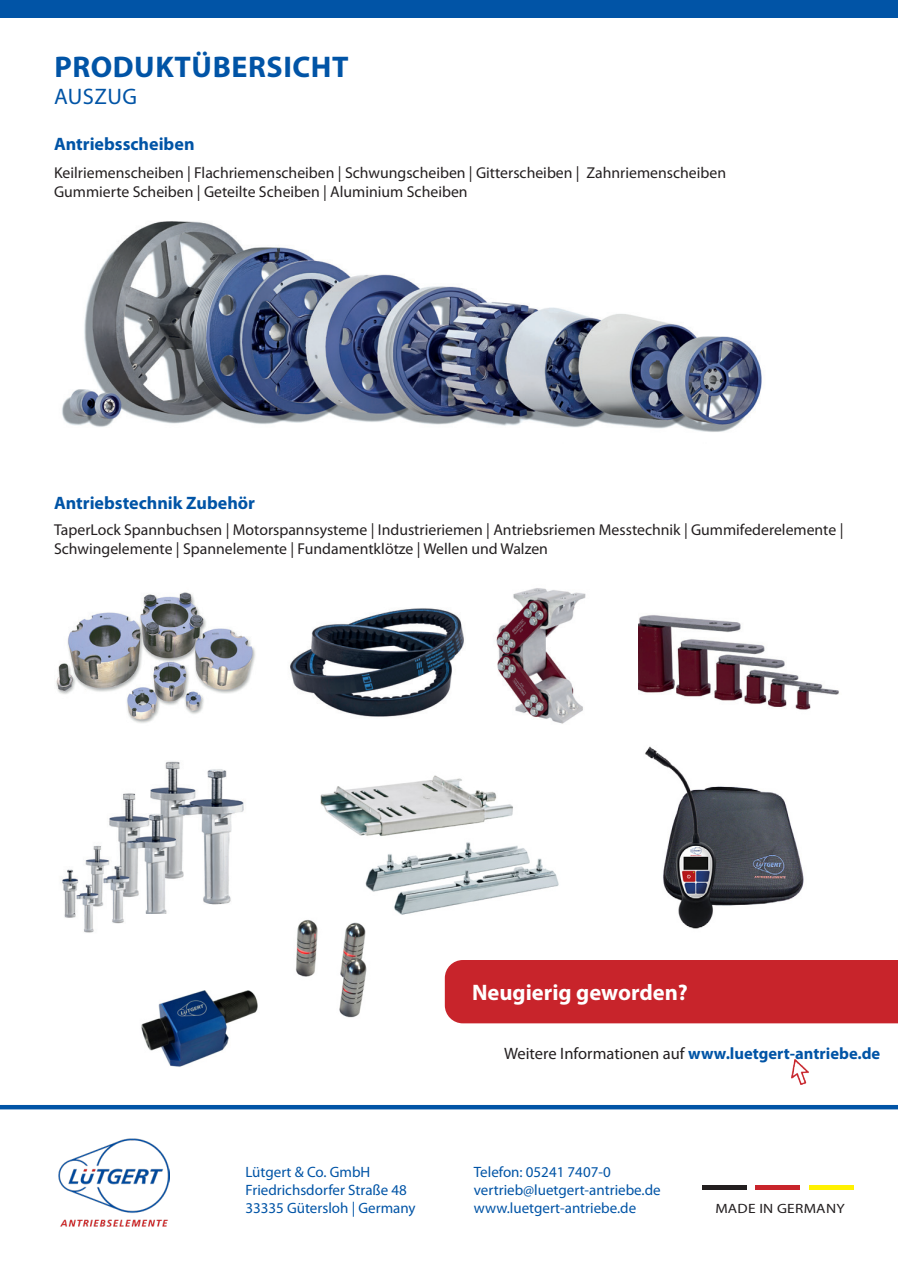
<style>
.page{position:relative;width:898px;height:1263px;background:#fff}
.page>*{position:absolute;margin:0;border:0;box-sizing:border-box;transform-origin:0 0}
.t1{font:700 30px "Myriad Pro";letter-spacing:.02em;color:#0154a6}
.t2{font:700 22.5px "Myriad Pro";color:#fff}
.t3{font:22.5px "Myriad Pro";letter-spacing:.02em;color:#0154a6}
.t4{font:700 18px "Myriad Pro";color:#0154a6}
.t5{font:700 16.5px "Myriad Pro";color:#0154a6}
.t6{font:15.75px/18.9px "Myriad Pro";color:#231f20}
.t7{font:15px "Myriad Pro";color:#0154a6}
.t8{font:13.5px "Myriad Pro";letter-spacing:.02em;color:#231f20;scale:1.14 1}
.s1{font-weight:400;color:#231f20}
</style>
<div class="page">
<img style="left:59px;top:1138px;width:111px;height:89px">
<hr style="left:0;top:1105px;width:897px;height:4px;background:#0154a6">
<div style="left:444px;top:960px;width:453px;height:63px;background:#c8242b"></div>
<img style="left:791px;top:1059px;width:17px;height:25px">
<img style="left:62px;top:221px;width:700px;height:211px">
<img style="left:56px;top:592px;width:200px;height:131px">
<img style="left:638px;top:615px;width:201px;height:95px">
<img style="left:290px;top:608px;width:174px;height:109px">
<img style="left:496px;top:588px;width:90px;height:136px">
<img style="left:62px;top:761px;width:182px;height:172px">
<img style="left:320px;top:775px;width:239px;height:140px">
<div style="left:702px;top:1185px;width:44px;height:5px;background:#231f20"></div>
<div style="left:754px;top:1185px;width:45px;height:5px;background:#c8242b"></div>
<div style="left:808px;top:1185px;width:45px;height:5px;background:#fff101"></div>
<div style="left:0;top:0;width:897px;height:17px;background:#0154a6"></div>
<img style="left:127px;top:915px;width:240px;height:152px">
<img style="left:645px;top:746px;width:159px;height:183px">
<p class="t1" style="left:54px;top:47px;width:296px">PRODUKTÜBERSICHT</p>
<p class="t3" style="left:54px;top:82px;width:84px">AUSZUG</p>
<p class="t4" style="left:54px;top:132px;width:142px">Antriebsscheiben</p>
<p class="t6" style="left:54px;top:163px;width:673px">Keilriemenscheiben | Flachriemenscheiben | Schwungscheiben | Gitterscheiben | Zahnriemenscheiben<br>Gummierte Scheiben | Geteilte Scheiben | Aluminium Scheiben</p>
<p class="t4" style="left:54px;top:491px;width:202px">Antriebstechnik Zubehör</p>
<p class="t6" style="left:54px;top:520px;width:790px">TaperLock Spannbuchsen | Motorspannsysteme | Industrieriemen | Antriebsriemen Messtechnik | Gummifederelemente |<br>Schwingelemente | Spannelemente | Fundamentklötze | Wellen und Walzen</p>
<p class="t2" style="left:472px;top:977px;width:217px">Neugierig geworden?</p>
<p class="t7" style="left:245px;top:1163px;width:126px">Lütgert &amp; Co. GmbH</p>
<p class="t7" style="left:245px;top:1181px;width:163px">Friedrichsdorfer Straße 48</p>
<p class="t7" style="left:245px;top:1199px;width:172px">33335 Gütersloh | Germany</p>
<p class="t5" style="left:504px;top:1042px;width:377px"><span class="s1">Weitere Informationen auf</span> www.luetgert-antriebe.de</p>
<p class="t7" style="left:473px;top:1163px;width:138px">Telefon: 05241 7407-0</p>
<p class="t7" style="left:473px;top:1181px;width:188px">vertrieb@luetgert-antriebe.de</p>
<p class="t7" style="left:473px;top:1199px;width:164px">www.luetgert-antriebe.de</p>
<p class="t8" style="left:715px;top:1200px;width:115px">MADE IN GERMANY</p>
</div>
